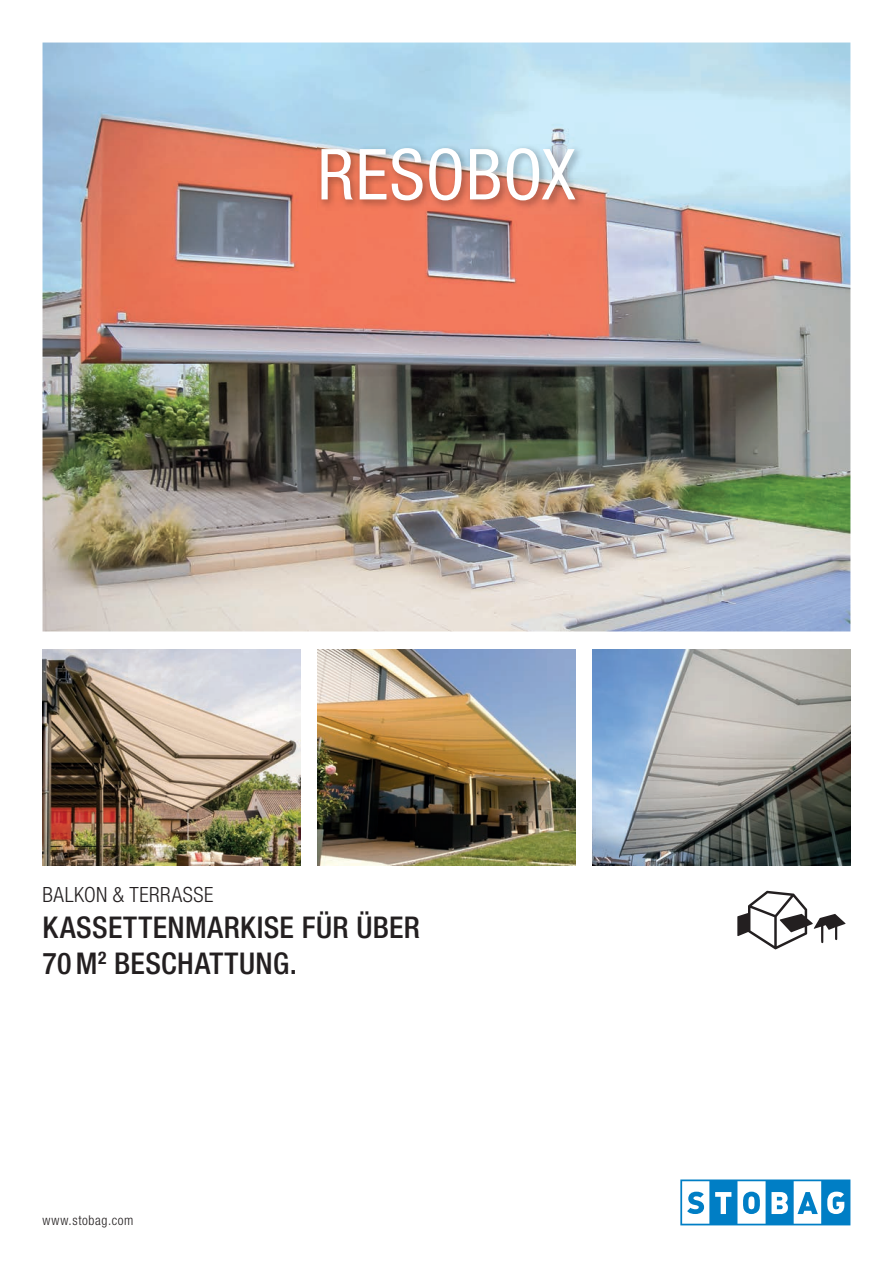
<style>
.page{position:relative;width:893px;height:1263px;background:#fff}
.page>*{position:absolute;margin:0;border:0;box-sizing:border-box;transform-origin:0 0}
.t1{font:condensed 70.5px "Helvetica Neue LT Pro";letter-spacing:.015em;color:#fff}
.t2{font:500 condensed 30px/36px "Helvetica Neue LT Pro";letter-spacing:.01em;color:#231f20}
.t3{font:300 condensed 21px "Helvetica Neue LT Pro";letter-spacing:.025em;color:#231f20}
.t4{font:300 condensed 13.5px "Helvetica Neue LT Pro";letter-spacing:.05em;color:#231f20}
</style>
<div class="page">
<svg style="left:680px;top:1179px;width:170px;height:46px"></svg>
<img style="left:43px;top:43px;width:807px;height:588px">
<img style="left:43px;top:649px;width:257px;height:216px">
<img style="left:592px;top:649px;width:258px;height:216px">
<img style="left:317px;top:649px;width:258px;height:216px">
<svg style="left:737px;top:891px;width:108px;height:58px"></svg>
<img style="left:317px;top:144px;width:268px;height:66px">
<h1 class="t1" style="left:317px;top:134px;width:260px">RESOBOX</h1>
<p class="t3" style="left:43px;top:882px;width:172px">BALKON &amp; TERRASSE</p>
<p class="t2" style="left:43px;top:908px;width:379px">KASSETTENMARKISE FÜR ÜBER<br>70 M<sup>2</sup> BESCHATTUNG.</p>
<p class="t4" style="left:43px;top:1213px;width:92px">www.stobag.com</p>
</div>
